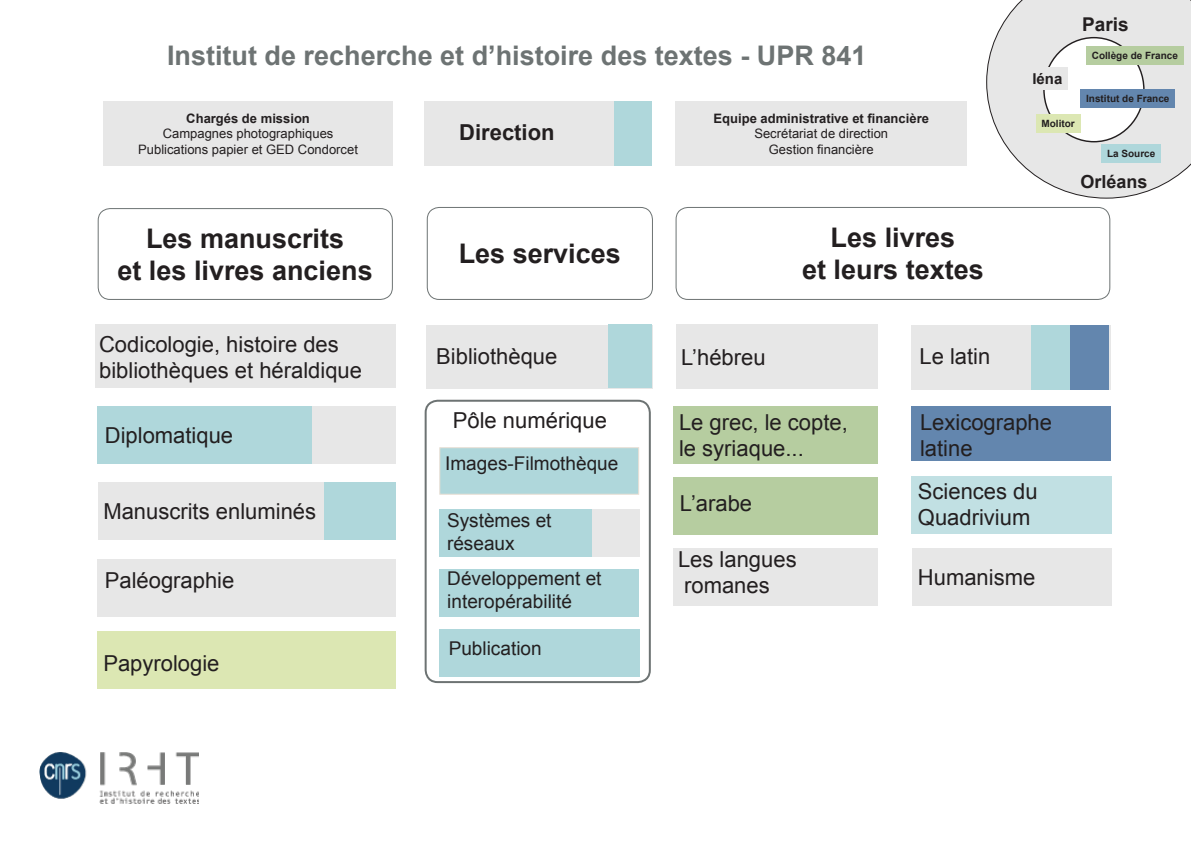
<style>
.page{position:relative;width:1191px;height:842px;background:#fff}
.page>*{position:absolute;margin:0;border:0;box-sizing:border-box;transform-origin:0 0}
.t1{font:700 27px "Arial";color:#231f20}
.t2{font:700 27px "Arial";color:#6d7373}
.texte_section{font:22px/26.4px "Arial";color:#231f20}
.t3{font:700 22px "Arial";color:#231f20}
.texte_section-2{font:19px "Arial";color:#231f20}
.t4{font:700 19px "Arial";color:#231f20}
.t5{font:700 18px "Arial";color:#231f20}
.t6{font:700 15px "Arial";color:#231f20}
.t7{font:13px/15.6px "Arial";color:#231f20;text-align:center}
.t8{font:700 13px "Arial";color:#231f20}
.t9{font:700 10px "Arial";color:#231f20}
.s1{font-weight:700}
</style>
<div class="page">
<div style="left:439px;top:447px;width:200px;height:48px;background:#afd7db;border:1px solid #e9dfd4"></div>
<div style="left:424px;top:400px;width:227px;height:283px;border:2px solid #6d7373;border-radius:12px"></div>
<div style="left:424px;top:101px;width:227px;height:65px;background:#e7e7e7"></div>
<div style="left:614px;top:101px;width:37px;height:65px;background:#afd7db"></div>
<div style="left:675px;top:101px;width:292px;height:65px;background:#e7e7e7"></div>
<div style="left:103px;top:101px;width:290px;height:65px;background:#e7e7e7"></div>
<div style="left:98px;top:208px;width:295px;height:92px;border:1px solid #6d7373;border-radius:12px"></div>
<div style="left:427px;top:207px;width:226px;height:93px;border:1px solid #6d7373;border-radius:12px"></div>
<div style="left:675px;top:207px;width:435px;height:93px;border:1px solid #6d7373;border-radius:12px"></div>
<div style="left:95px;top:325px;width:301px;height:63px;background:#e7e7e7"></div>
<div style="left:312px;top:406px;width:84px;height:58px;background:#e7e7e7"></div>
<div style="left:98px;top:482px;width:230px;height:58px;background:#e7e7e7"></div>
<div style="left:324px;top:482px;width:72px;height:58px;background:#afd7db"></div>
<div style="left:98px;top:559px;width:298px;height:58px;background:#e7e7e7"></div>
<div style="left:98px;top:631px;width:298px;height:58px;background:#dce7b3"></div>
<div style="left:439px;top:509px;width:200px;height:47px;background:#afd7db"></div>
<div style="left:439px;top:629px;width:201px;height:48px;background:#afd7db"></div>
<div style="left:675px;top:325px;width:202px;height:64px;background:#e7e7e7"></div>
<div style="left:911px;top:325px;width:199px;height:64px;background:#e7e7e7"></div>
<div style="left:1031px;top:325px;width:39px;height:64px;background:#afd7db"></div>
<div style="left:1070px;top:325px;width:38px;height:64px;background:#6386ae"></div>
<div style="left:673px;top:406px;width:204px;height:58px;background:#b6cda0"></div>
<div style="left:673px;top:548px;width:204px;height:58px;background:#e7e7e7"></div>
<div style="left:912px;top:548px;width:199px;height:58px;background:#e7e7e7"></div>
<div style="left:910px;top:406px;width:200px;height:55px;background:#6386ae"></div>
<div style="left:911px;top:476px;width:200px;height:58px;background:#c1e0e3"></div>
<svg style="left:986px;top:0;width:205px;height:198px"></svg>
<div style="left:1044px;top:38px;width:99px;height:104px;background:#fff;border-radius:50%"></div>
<div style="left:1101px;top:144px;width:60px;height:19px;background:#afd7db"></div>
<div style="left:1035px;top:114px;width:45px;height:19px;background:#dce7b3"></div>
<div style="left:1026px;top:67px;width:42px;height:23px;background:#e7e7e7"></div>
<div style="left:1080px;top:89px;width:95px;height:19px;background:#6386ae"></div>
<div style="left:1086px;top:46px;width:97px;height:19px;background:#b6cda0"></div>
<div style="left:427px;top:325px;width:226px;height:64px;background:#e7e7e7"></div>
<div style="left:98px;top:406px;width:214px;height:58px;background:#afd7db"></div>
<div style="left:607px;top:325px;width:44px;height:63px;background:#afd7db"></div>
<img style="left:39px;top:752px;width:159px;height:52px">
<div style="left:592px;top:509px;width:48px;height:47px;background:#e7e7e7"></div>
<div style="left:673px;top:477px;width:204px;height:58px;background:#b6cda0"></div>
<div style="left:439px;top:569px;width:200px;height:48px;background:#afd7db"></div>
<p class="t2" style="left:167px;top:38px;width:701px">Institut de recherche et d’histoire des textes - UPR 841</p>
<p class="t7" style="left:138px;top:111px;width:221px"><span class="s1">Chargés de mission<br></span>Campagnes photographiques<br>Publications papier et GED Condorcet</p>
<p class="t1" style="left:146px;top:220px;width:200px">Les manuscrits</p>
<p class="t1" style="left:117px;top:253px;width:257px">et les livres anciens</p>
<p class="texte_section" style="left:99px;top:331px;width:241px">Codicologie, histoire des</p>
<p class="texte_section" style="left:99px;top:358px;width:264px">bibliothèques et héraldique</p>
<p class="t3" style="left:459px;top:117px;width:97px">Direction</p>
<p class="t1" style="left:459px;top:236px;width:164px">Les services</p>
<p class="t8" style="left:713px;top:110px;width:217px">Equipe administrative et financière</p>
<p class="t7" style="left:754px;top:126px;width:135px">Secrétariat de direction</p>
<p class="t7" style="left:769px;top:142px;width:106px">Gestion financière</p>
<p class="t1" style="left:830px;top:220px;width:126px">Les livres</p>
<p class="t1" style="left:802px;top:252px;width:183px">et leurs textes</p>
<p class="texte_section" style="left:436px;top:344px;width:123px">Bibliothèque</p>
<p class="texte_section" style="left:681px;top:344px;width:86px">L’hébreu</p>
<p class="texte_section" style="left:919px;top:344px;width:72px">Le latin</p>
<p class="t4" style="left:1082px;top:12px;width:48px">Paris</p>
<p class="t6" style="left:1032px;top:69px;width:32px">Iéna</p>
<p class="t9" style="left:1041px;top:117px;width:35px">Molitor</p>
<p class="t9" style="left:1091px;top:49px;width:88px">Collège de France</p>
<p class="t9" style="left:1086px;top:92px;width:85px">Institut de France</p>
<p class="t9" style="left:1107px;top:147px;width:50px">La Source</p>
<p class="t5" style="left:1080px;top:169px;width:69px">Orléans</p>
<p class="texte_section" style="left:105px;top:422px;width:130px">Diplomatique</p>
<p class="texte_section" style="left:103px;top:499px;width:214px">Manuscrits enluminés</p>
<p class="texte_section" style="left:105px;top:567px;width:131px">Paléographie</p>
<p class="texte_section" style="left:103px;top:650px;width:118px">Papyrologie</p>
<p class="texte_section" style="left:453px;top:407px;width:156px">Pôle numérique</p>
<p class="texte_section-2" style="left:445px;top:450px;width:175px">Images-Filmothèque</p>
<p class="texte_section-2" style="left:447px;top:508px;width:106px">Systèmes et</p>
<p class="texte_section-2" style="left:447px;top:531px;width:69px">réseaux</p>
<p class="texte_section-2" style="left:447px;top:566px;width:156px">Développement et</p>
<p class="texte_section-2" style="left:447px;top:588px;width:126px">interopérabilité</p>
<p class="texte_section-2" style="left:449px;top:635px;width:94px">Publication</p>
<p class="texte_section" style="left:679px;top:409px;width:170px">Le grec, le copte,</p>
<p class="texte_section" style="left:679px;top:435px;width:126px">le syriaque...</p>
<p class="texte_section" style="left:680px;top:490px;width:74px">L’arabe</p>
<p class="texte_section" style="left:678px;top:546px;width:120px">Les langues</p>
<p class="texte_section" style="left:684px;top:572px;width:87px">romanes</p>
<p class="texte_section" style="left:920px;top:409px;width:134px">Lexicographe</p>
<p class="texte_section" style="left:920px;top:435px;width:54px">latine</p>
<p class="texte_section" style="left:918px;top:478px;width:121px">Sciences du<br>Quadrivium</p>
<p class="texte_section" style="left:918px;top:564px;width:119px">Humanisme</p>
</div>
